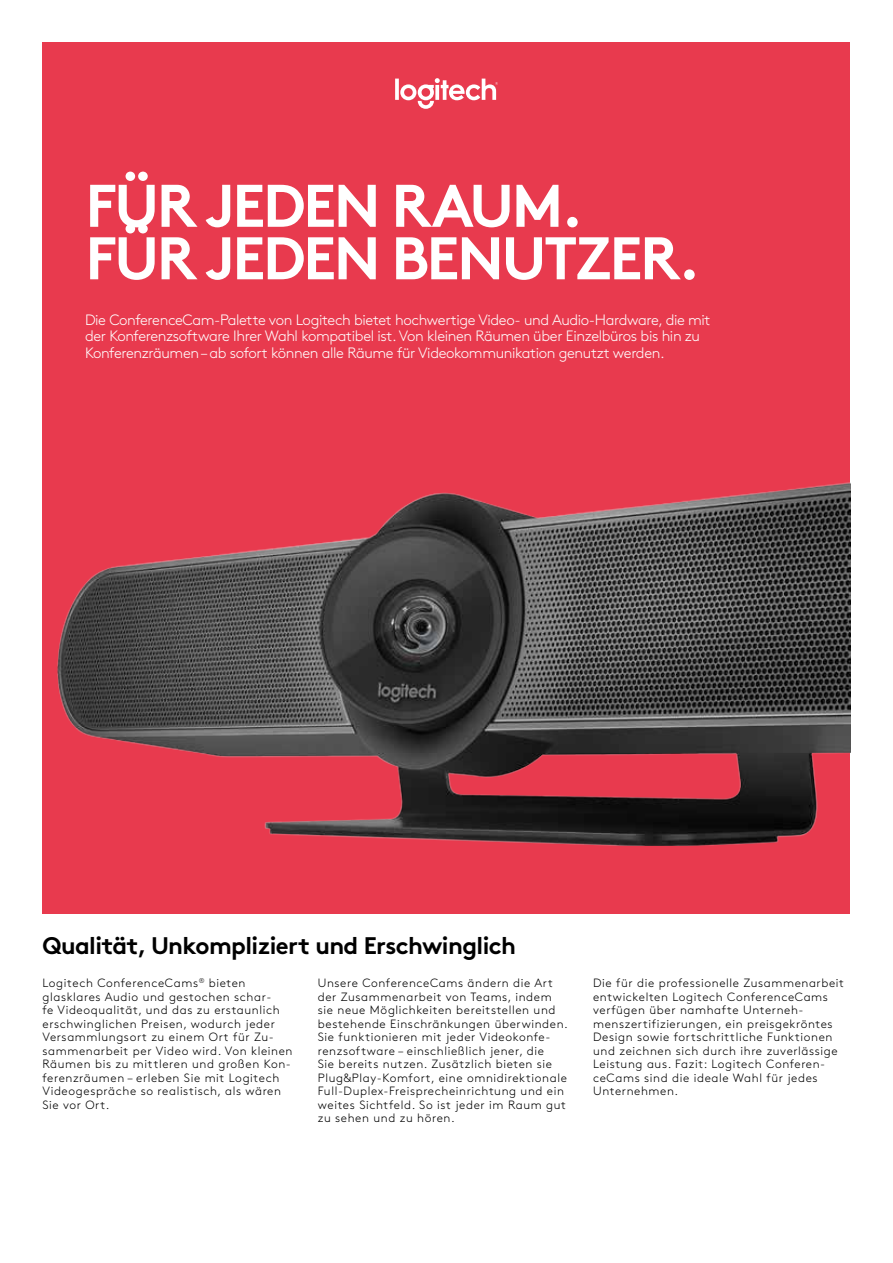
<style>
.page{position:relative;width:893px;height:1263px;background:#fff}
.page>*{position:absolute;margin:0;border:0;box-sizing:border-box;transform-origin:0 0}
.t1{font:700 60px/52.5px "Brown Pro";letter-spacing:-.04em;color:#fff}
.t2{font:700 24px "Brown Pro";letter-spacing:-.025em;color:#000}
.t3{font:300 15px/16.5px "Brown Pro";letter-spacing:-.025em;color:#fff}
.t4{font:300 12px/13.5px "Brown Pro";letter-spacing:.05em;color:#000}
</style>
<div class="page">
<div style="left:43px;top:43px;width:807px;height:871px;background:#e83a4e"></div>
<img style="left:57px;top:482px;width:793px;height:364px">
<svg style="left:395px;top:78px;width:103px;height:31px"></svg>
<h1 class="t1" style="left:85px;top:173px;width:616px">FÜR JEDEN RAUM.<br>FÜR JEDEN BENUTZER.</h1>
<p class="t3" style="left:85px;top:310px;width:627px">Die ConferenceCam-Palette von Logitech bietet hochwertige Video- und Audio-Hardware, die mit der Konferenzsoftware Ihrer Wahl kompatibel ist. Von kleinen Räumen über Einzelbüros bis hin zu<br>Konferenzräumen – ab sofort können alle Räume für Videokommunikation genutzt werden.</p>
<h2 class="t2" style="left:43px;top:926px;width:475px">Qualität, Unkompliziert und Erschwinglich</h2>
<p class="t4" style="left:43px;top:975px;width:252px">Logitech ConferenceCams<sup>®</sup> bieten glasklares Audio und gestochen schar-<br>fe Videoqualität, und das zu erstaunlich erschwinglichen Preisen, wodurch jeder Versammlungsort zu einem Ort für Zu&shy;sammenarbeit per Video wird. Von kleinen Räumen bis zu mittleren und großen Kon&shy;ferenzräumen – erleben Sie mit Logitech Videogespräche so realistisch, als wären Sie vor Ort.</p>
<p class="t4" style="left:318px;top:975px;width:252px">Unsere ConferenceCams ändern die Art der Zusammenarbeit von Teams, indem sie neue Möglichkeiten bereitstellen und bestehende Einschränkungen überwinden.<br>Sie funktionieren mit jeder Videokonfe&shy;renzsoftware – einschließlich jener, die<br>Sie bereits nutzen. Zusätzlich bieten sie Plug&amp;Play-Komfort, eine omnidirektionale Full-Duplex-Freisprecheinrichtung und ein weites Sichtfeld. So ist jeder im Raum gut zu sehen und zu hören.</p>
<p class="t4" style="left:593px;top:975px;width:252px">Die für die professionelle Zusammenarbeit entwickelten Logitech ConferenceCams verfügen über namhafte Unterneh&shy;menszertifizierungen, ein preisgekröntes Design sowie fortschrittliche Funktionen und zeichnen sich durch ihre zuverlässige Leistung aus. Fazit: Logitech Conferen&shy;ceCams sind die ideale Wahl für jedes Unternehmen.</p>
</div>
